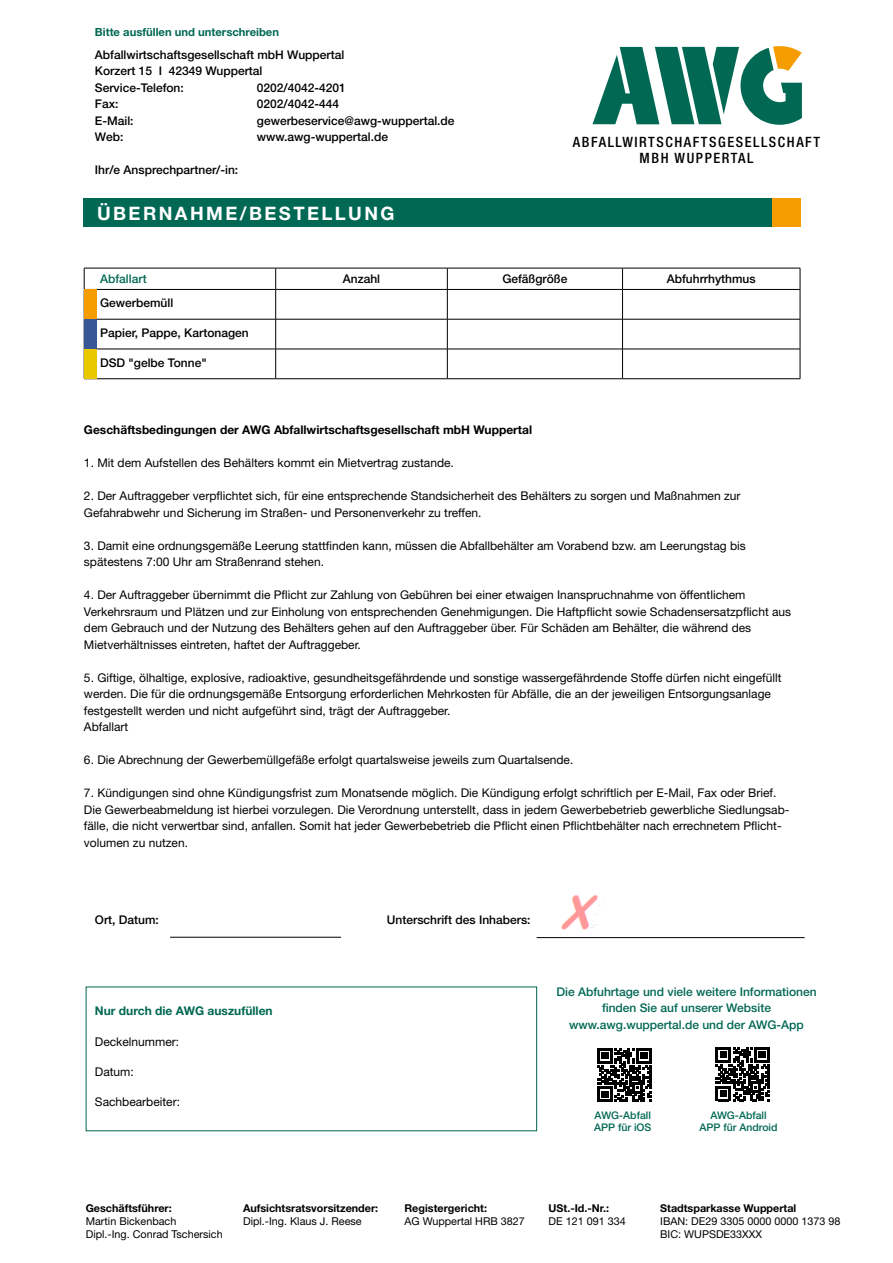
<style>
.page{position:relative;width:893px;height:1263px;background:#fff}
.page>*{position:absolute;margin:0;border:0;box-sizing:border-box;transform-origin:0 0}
.t1{font:700 18.6px "Helvetica Neue";letter-spacing:.13em;color:#fff}
.t2{font:500 condensed 14.25px/15.8px "Helvetica Neue";letter-spacing:.11em;color:#000;text-align:center}
.t3{font:12px/16.5px "Helvetica Neue";color:#000}
.t4{font:500 12px/16.5px "Helvetica Neue";color:#000}
.t5{font:500 12px/16.5px "Helvetica Neue";color:#006853;text-align:center}
.t6{font:700 12px "Helvetica Neue";color:#000}
.t7{font:700 12px "Helvetica Neue";color:#006853}
.t8{font:700 11.25px "Helvetica Neue";color:#006853}
.t9{font:10.8px/12.9px "Helvetica Neue";color:#000}
.t10{font:700 10.8px "Helvetica Neue";color:#000}
.t11{font:500 10.5px/12px "Helvetica Neue";color:#006853}
</style>
<div class="page">
<div style="left:83px;top:198px;width:717px;height:29px;background:#006853"></div>
<div style="left:772px;top:198px;width:28px;height:29px;background:#f59c00"></div>
<svg style="left:84px;top:268px;width:717px;height:51px"></svg>
<hr style="left:84px;top:319px;width:192px;height:1px;background:#000">
<hr style="left:276px;top:319px;width:171px;height:1px;background:#000">
<hr style="left:275px;top:319px;width:1px;height:30px;background:#000">
<hr style="left:447px;top:319px;width:175px;height:1px;background:#000">
<hr style="left:447px;top:319px;width:1px;height:30px;background:#000">
<hr style="left:622px;top:319px;width:178px;height:1px;background:#000">
<hr style="left:622px;top:319px;width:1px;height:30px;background:#000">
<hr style="left:800px;top:319px;width:1px;height:30px;background:#000">
<hr style="left:84px;top:349px;width:192px;height:1px;background:#000">
<hr style="left:276px;top:349px;width:171px;height:1px;background:#000">
<hr style="left:275px;top:349px;width:1px;height:30px;background:#000">
<hr style="left:447px;top:349px;width:175px;height:1px;background:#000">
<hr style="left:447px;top:349px;width:1px;height:30px;background:#000">
<hr style="left:622px;top:349px;width:178px;height:1px;background:#000">
<hr style="left:622px;top:349px;width:1px;height:30px;background:#000">
<hr style="left:800px;top:349px;width:1px;height:30px;background:#000">
<hr style="left:84px;top:378px;width:192px;height:1px;background:#000">
<hr style="left:276px;top:378px;width:171px;height:1px;background:#000">
<hr style="left:447px;top:378px;width:175px;height:1px;background:#000">
<hr style="left:622px;top:378px;width:178px;height:1px;background:#000">
<div style="left:84px;top:349px;width:12px;height:30px;background:#eac800"></div>
<div style="left:84px;top:319px;width:12px;height:30px;background:#375796"></div>
<div style="left:84px;top:290px;width:12px;height:29px;background:#f59c00"></div>
<hr style="left:170px;top:937px;width:171px;height:1px;background:#000">
<hr style="left:537px;top:937px;width:268px;height:1px;background:#000">
<svg style="left:592px;top:46px;width:210px;height:79px"></svg>
<img style="left:561px;top:895px;width:41px;height:35px">
<svg style="left:598px;top:1048px;width:53px;height:54px"></svg>
<svg style="left:716px;top:1047px;width:54px;height:54px"></svg>
<p class="t8" style="left:95px;top:25px;width:186px">Bitte ausfüllen und unterschreiben</p>
<p class="t4" style="left:95px;top:46px;width:251px">Abfallwirtschaftsgesellschaft mbH Wuppertal<br>Korzert 15 I 42349 Wuppertal<br>Service-Telefon:</p>
<p class="t4" style="left:257px;top:79px;width:90px">0202/4042-4201</p>
<p class="t4" style="left:95px;top:95px;width:25px">Fax:</p>
<p class="t4" style="left:257px;top:95px;width:84px">0202/4042-444</p>
<p class="t4" style="left:95px;top:112px;width:40px">E-Mail:</p>
<p class="t4" style="left:257px;top:112px;width:199px">gewerbeservice@awg-wuppertal.de</p>
<p class="t4" style="left:95px;top:128px;width:30px">Web:</p>
<p class="t4" style="left:257px;top:128px;width:133px">www.awg-wuppertal.de</p>
<p class="t4" style="left:95px;top:161px;width:145px">Ihr/e Ansprechpartner/-in:</p>
<h1 class="t1" style="left:97px;top:202px;width:299px">ÜBERNAHME/BESTELLUNG</h1>
<p class="t2" style="left:573px;top:134px;width:249px">ABFALLWIRTSCHAFTSGESELLSCHAFT<br>MBH WUPPERTAL</p>
<p class="t5" style="left:100px;top:271px;width:48px">Abfallart</p>
<p class="t4" style="left:343px;top:271px;width:39px">Anzahl</p>
<p class="t4" style="left:502px;top:271px;width:67px">Gefäßgröße</p>
<p class="t4" style="left:667px;top:271px;width:90px">Abfuhrrhythmus</p>
<p class="t4" style="left:100px;top:295px;width:75px">Gewerbemüll</p>
<p class="t4" style="left:100px;top:324px;width:150px">Papier, Pappe, Kartonagen</p>
<p class="t4" style="left:100px;top:354px;width:108px">DSD "gelbe Tonne"</p>
<p class="t6" style="left:84px;top:423px;width:450px">Geschäftsbedingungen der AWG Abfallwirtschaftsgesellschaft mbH Wuppertal</p>
<p class="t3" style="left:84px;top:455px;width:371px">1. Mit dem Aufstellen des Behälters kommt ein Mietvertrag zustande.</p>
<p class="t3" style="left:84px;top:488px;width:658px">2. Der Auftraggeber verpflichtet sich, für eine entsprechende Standsicherheit des Behälters zu sorgen und Maßnahmen zur<br>Gefahrabwehr und Sicherung im Straßen- und Personenverkehr zu treffen.</p>
<p class="t3" style="left:84px;top:537px;width:663px">3. Damit eine ordnungsgemäße Leerung stattfinden kann, müssen die Abfallbehälter am Vorabend bzw. am Leerungstag bis spätestens 7:00 Uhr am Straßenrand stehen.</p>
<p class="t3" style="left:84px;top:587px;width:709px">4. Der Auftraggeber übernimmt die Pflicht zur Zahlung von Gebühren bei einer etwaigen Inanspruchnahme von öffentlichem Verkehrsraum und Plätzen und zur Einholung von entsprechenden Genehmigungen. Die Haftpflicht sowie Schadensersatzpflicht aus dem Gebrauch und der Nutzung des Behälters gehen auf den Auftraggeber über. Für Schäden am Behälter, die während des Mietverhältnisses eintreten, haftet der Auftraggeber.</p>
<p class="t3" style="left:84px;top:669px;width:699px">5. Giftige, ölhaltige, explosive, radioaktive, gesundheitsgefährdende und sonstige wassergefährdende Stoffe dürfen nicht eingefüllt werden. Die für die ordnungsgemäße Entsorgung erforderlichen Mehrkosten für Abfälle, die an der jeweiligen Entsorgungsanlage festgestellt werden und nicht aufgeführt sind, trägt der Auftraggeber.<br>Abfallart</p>
<p class="t3" style="left:84px;top:752px;width:491px">6. Die Abrechnung der Gewerbemüllgefäße erfolgt quartalsweise jeweils zum Quartalsende.</p>
<p class="t3" style="left:84px;top:785px;width:707px">7. Kündigungen sind ohne Kündigungsfrist zum Monatsende möglich. Die Kündigung erfolgt schriftlich per E-Mail, Fax oder Brief.<br>Die Gewerbeabmeldung ist hierbei vorzulegen. Die Verordnung unterstellt, dass in jedem Gewerbebetrieb gewerbliche Siedlungsab&shy;fälle, die nicht verwertbar sind, anfallen. Somit hat jeder Gewerbebetrieb die Pflicht einen Pflichtbehälter nach errechnetem Pflicht&shy;volumen zu nutzen.</p>
<p class="t4" style="left:95px;top:911px;width:66px">Ort, Datum:</p>
<p class="t4" style="left:387px;top:911px;width:145px">Unterschrift des Inhabers:</p>
<p class="t7" style="left:95px;top:1003px;width:179px">Nur durch die AWG auszufüllen</p>
<p class="t3" style="left:95px;top:1033px;width:86px">Deckelnummer:</p>
<p class="t3" style="left:95px;top:1063px;width:40px">Datum:</p>
<p class="t3" style="left:95px;top:1093px;width:87px">Sachbearbeiter:</p>
<p class="t5" style="left:556px;top:983px;width:262px">Die Abfuhrtage und viele weitere Informationen finden Sie auf unserer Website www.awg.wuppertal.de und der AWG-App</p>
<p class="t11" style="left:594px;top:1109px;width:59px">AWG-Abfall<br>APP für iOS</p>
<p class="t11" style="left:699px;top:1109px;width:80px;text-align:center">AWG-Abfall<br>APP für Android</p>
<p class="t10" style="left:86px;top:1201px;width:88px">Geschäftsführer:</p>
<p class="t9" style="left:86px;top:1214px;width:139px">Martin Bickenbach<br>Dipl.-Ing. Conrad Tschersich</p>
<p class="t10" style="left:243px;top:1201px;width:137px">Aufsichtsratsvorsitzender:</p>
<p class="t9" style="left:243px;top:1214px;width:120px">Dipl.-Ing. Klaus J. Reese</p>
<p class="t10" style="left:404px;top:1201px;width:84px">Registergericht:</p>
<p class="t9" style="left:404px;top:1214px;width:122px">AG Wuppertal HRB 3827</p>
<p class="t10" style="left:549px;top:1201px;width:62px">USt.-Id.-Nr.:</p>
<p class="t9" style="left:549px;top:1214px;width:79px">DE 121 091 334</p>
<p class="t10" style="left:660px;top:1201px;width:138px">Stadtsparkasse Wuppertal</p>
<p class="t9" style="left:660px;top:1214px;width:182px">IBAN: DE29 3305 0000 0000 1373 98<br>BIC: WUPSDE33XXX</p>
</div>
